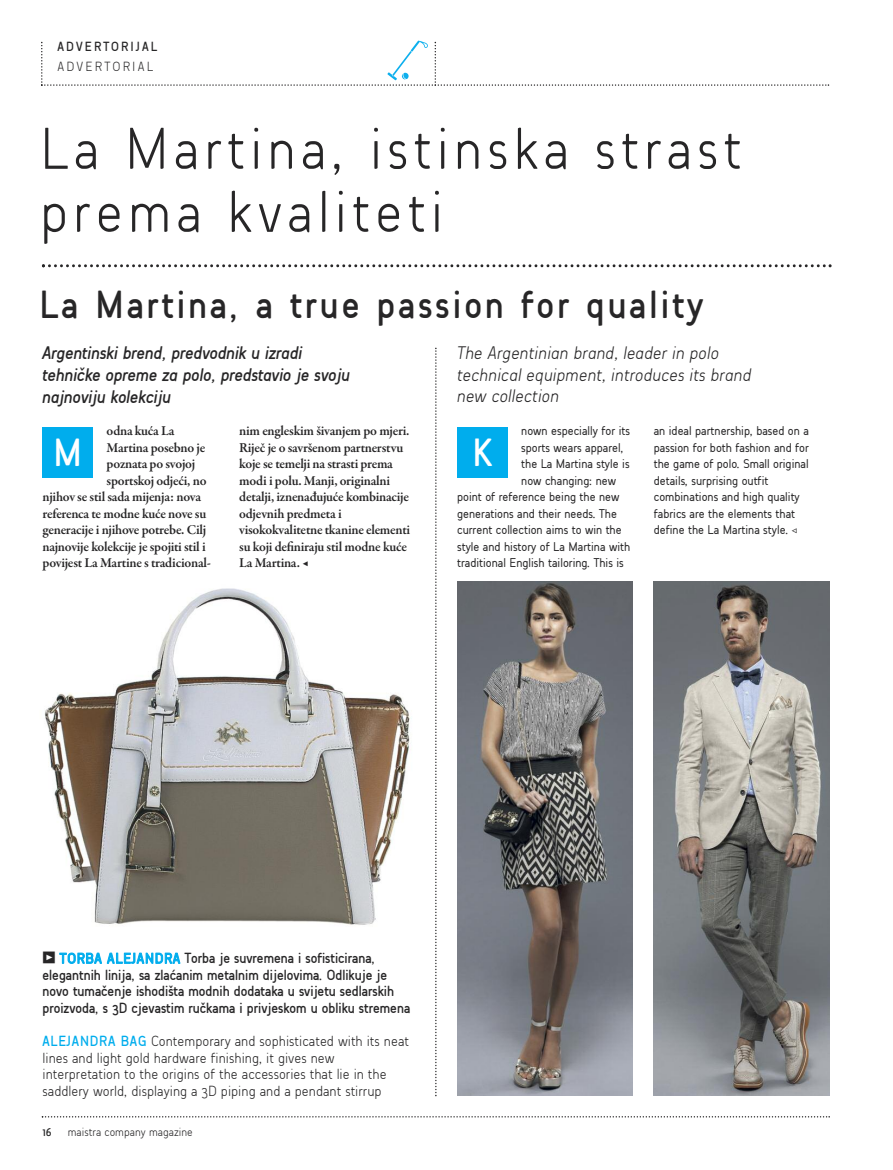
<style>
.page{position:relative;width:893px;height:1170px;background:#fff}
.page>*{position:absolute;margin:0;border:0;box-sizing:border-box;transform-origin:0 0}
.t1{font:63px/63px "Tribeca Normal";letter-spacing:.075em;color:#272627}
.t2{font:700 42.15px "Tribeca";color:#fff}
.t3{font:700 42px "Tribeca";letter-spacing:.075em;color:#272627}
.t4{font:italic 700 19.5px/21.8px "Tribeca";color:#272627}
.t5{font:italic 19.5px/21.8px "Tribeca Normal";color:#272627}
.t6{font:700 15.75px/16.5px "Tribeca";color:#272627}
.t7{font:15.75px/16.5px "Tribeca Normal";color:#272627}
.t8{font:700 14.25px/19.5px "Tribeca";letter-spacing:.15em;color:#272627}
.t9{font:600 13.8px/16.5px "Garamond Premr Pro";letter-spacing:-.02em;color:#272627}
.t10{font:500 13.65px/16.5px "Tribeca";color:#272627}
.t11{font:12.75px "Tribeca Normal";color:#272627}
.t12{font:700 12.75px "Tribeca";color:#272627}
.s1{font-family:"Tribeca Normal";font-weight:400}
.s2{font-family:"Garamond Premr Pro";font-weight:600;font-size:13.8px}
.s3{font-family:"Meta Headline Pro"}
.s4{color:#00aded}
.s5{font-family:"Tribeca";font-weight:700;color:#00aded}
</style>
<div class="page">
<svg style="left:435px;top:347px;width:2px;height:749px"></svg>
<svg style="left:42px;top:1116px;width:788px;height:1px"></svg>
<div style="left:457px;top:427px;width:51px;height:50px;background:#00aded"></div>
<div style="left:43px;top:427px;width:50px;height:50px;background:#00aded"></div>
<svg style="left:42px;top:264px;width:790px;height:3px"></svg>
<img style="left:44px;top:588px;width:366px;height:337px">
<img style="left:654px;top:582px;width:175px;height:513px">
<img style="left:457px;top:582px;width:175px;height:513px">
<svg style="left:41px;top:41px;width:788px;height:45px"></svg>
<p class="t8" style="left:58px;top:37px;width:101px">ADVERTORIJAL<br><span class="s1">ADVERTORIAL</span></p>
<p class="t1" style="left:40px;top:117px;width:703px">La Martina, istinska strast prema kvaliteti</p>
<p class="t3" style="left:40px;top:280px;width:666px">La Martina, a true passion for quality</p>
<p class="t4" style="left:43px;top:341px;width:309px">Argentinski brend, predvodnik u izradi tehniËke opreme za polo, predstavio je svoju najnoviju kolekciju</p>
<p class="t5" style="left:457px;top:341px;width:296px">The Argentinian brand, leader in polo technical equipment, introduces its brand new collection</p>
<p class="t9" style="left:239px;top:423px;width:172px">nim engleskim šivanjem po mjeri.<br>Riječ je o savršenom partnerstvu koje se temelji na strasti prema modi i polu. Manji, originalni detalji, iznenađujuće kombinacije odjevnih predmeta i visokokvalitetne tkanine elementi su koji definiraju stil modne kuće<br>La Martina. ◀</p>
<p class="t9" style="left:107px;top:423px;width:69px">odna kuća La</p>
<p class="t9" style="left:107px;top:440px;width:100px">Martina posebno je</p>
<p class="t9" style="left:107px;top:456px;width:90px">poznata po svojoj</p>
<p class="t9" style="left:107px;top:473px;width:101px">sportskoj odjeći, no</p>
<p class="t9" style="left:43px;top:489px;width:160px">njihov se stil sada mijenja: nova</p>
<p class="t9" style="left:43px;top:506px;width:165px">referenca te modne kuće nove su</p>
<p class="t9" style="left:43px;top:522px;width:165px">generacije i njihove potrebe. Cilj</p>
<p class="t9" style="left:43px;top:539px;width:165px">najnovije kolekcije je spojiti stil i</p>
<p class="t9" style="left:43px;top:555px;width:170px">povijest La Martine s tradicional-</p>
<p class="t10" style="left:521px;top:422px;width:110px">nown especially for its</p>
<p class="t10" style="left:521px;top:438px;width:104px">sports wears apparel,</p>
<p class="t10" style="left:521px;top:455px;width:110px">the La Martina style is</p>
<p class="t10" style="left:521px;top:471px;width:96px">now changing: new</p>
<p class="t10" style="left:457px;top:488px;width:164px">point of reference being the new</p>
<p class="t10" style="left:457px;top:504px;width:161px">generations and their needs. The</p>
<p class="t10" style="left:457px;top:521px;width:166px">current collection aims to win the</p>
<p class="t10" style="left:457px;top:537px;width:175px">style and history of La Martina with</p>
<p class="t10" style="left:457px;top:554px;width:168px">traditional English tailoring. This is</p>
<p class="t2" style="left:54px;top:428px;width:30px">M</p>
<p class="t2" style="left:472px;top:428px;width:21px">K</p>
<p class="t10" style="left:654px;top:422px;width:157px">an ideal partnership, based on a passion for both fashion and for the game of polo. Small original details, surprising outfit combinations and high quality fabrics are the elements that define the La Martina style. <span class="s2">◁</span></p>
<p class="t6" style="left:43px;top:949px;width:369px"><span class="s3">•</span> <span class="s4">TORBA ALEJANDRA</span> Torba je suvremena i sofisticirana, elegantnih linija, sa zlaÊanim metalnim dijelovima. Odlikuje je novo tumaËenje ishodišta modnih dodataka u svijetu sedlarskih proizvoda, s 3D cjevastim ruËkama i privjeskom u obliku stremena</p>
<p class="t7" style="left:43px;top:1032px;width:368px"><span class="s5">ALEJANDRA BAG</span> Contemporary and sophisticated with its neat lines and light gold hardware finishing, it gives new interpretation to the origins of the accessories that lie in the saddlery world, displaying a 3D piping and a pendant stirrup</p>
<p class="t12" style="left:43px;top:1124px;width:11px">16</p>
<p class="t11" style="left:68px;top:1124px;width:127px">maistra company magazine</p>
</div>
